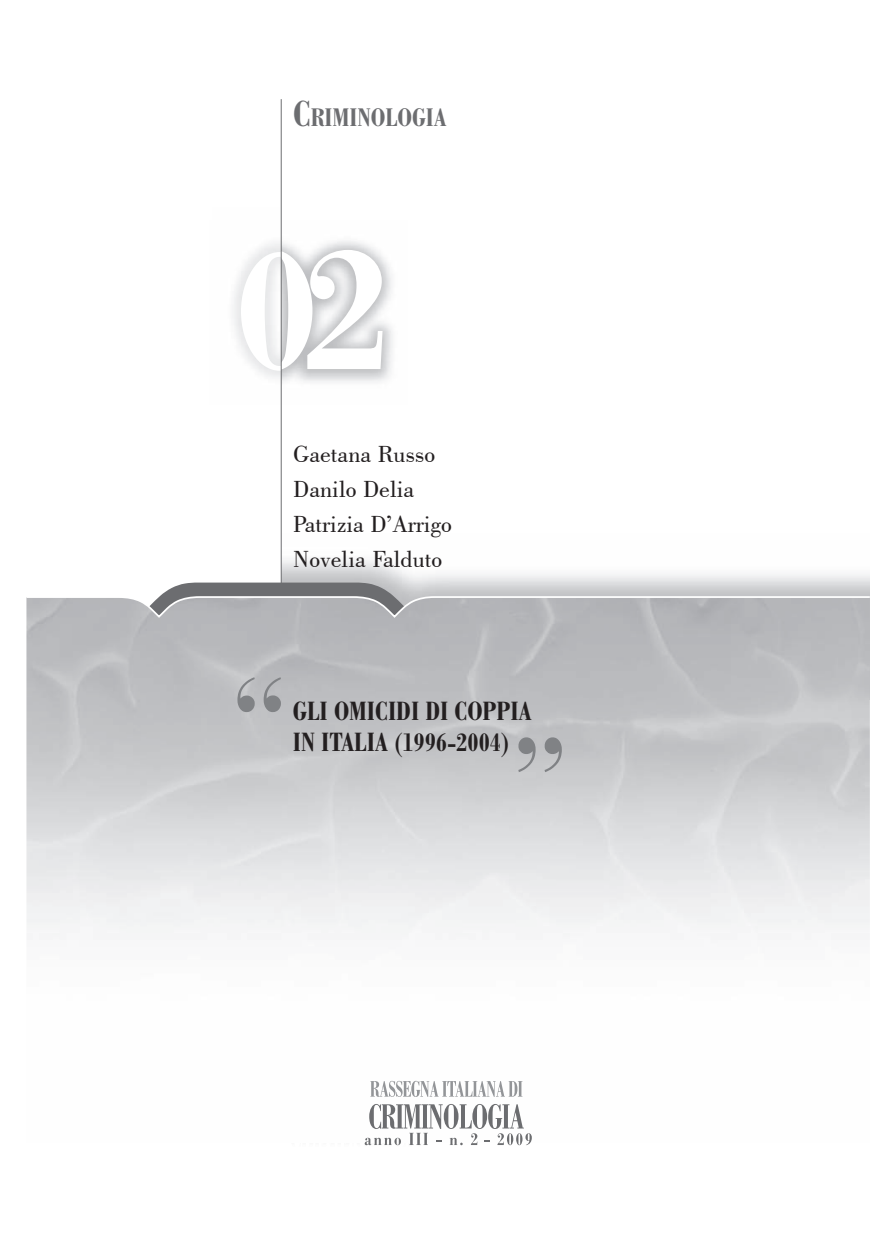
<style>
.page{position:relative;width:893px;height:1241px;background:#fff}
.page>*{position:absolute;margin:0;border:0;box-sizing:border-box;transform-origin:0 0}
.t1{font:600 182px "Bodoni Antiqua T";color:#fff}
.t2{font:700 122.5px "Bodoni";color:#808285}
.t3{font:700 condensed 28px/31.5px "Bodoni BT";color:#231f20}
.t4{font:700 condensed 26.95px "Bodoni BT";color:#6c6d70}
.t5{font:24.5px/34.8px "Bodoni BT";color:#231f20}
.s1{font-size:38.5px}
</style>
<div class="page">
<svg style="left:239px;top:250px;width:41px;height:121px"></svg>
<hr style="left:291px;top:1141px;width:131px;height:2px;background:#f9f9f9">
<hr style="left:291px;top:1143px;width:131px;height:2px;background:#fbfbfb">
<svg style="left:26px;top:582px;width:843px;height:37px;background:#babbbe"></svg>
<hr style="left:281px;top:99px;width:1px;height:496px;background:#6c6d70">
<svg style="left:370px;top:1080px;width:152px;height:16px"></svg>
<svg style="left:364px;top:1104px;width:168px;height:40px"></svg>
<p class="t4" style="left:293px;top:108px;width:155px"><span class="s1">C</span>RIMINOLOGIA</p>
<h1 class="t1" style="left:228px;top:200px;width:167px">02</h1>
<p class="t5" style="left:293px;top:436px;width:160px">Gaetana Russo<br>Danilo Delia<br>Patrizia D’Arrigo<br>Novelia Falduto</p>
<h2 class="t2" style="left:230px;top:677px;width:60px">“</h2>
<p class="t3" style="left:293px;top:697px;width:240px">GLI OMICIDI DI COPPIA<br>IN ITALIA (1996-2004)</p>
<h2 class="t2" style="left:511px;top:737px;width:60px">”</h2>
</div>
